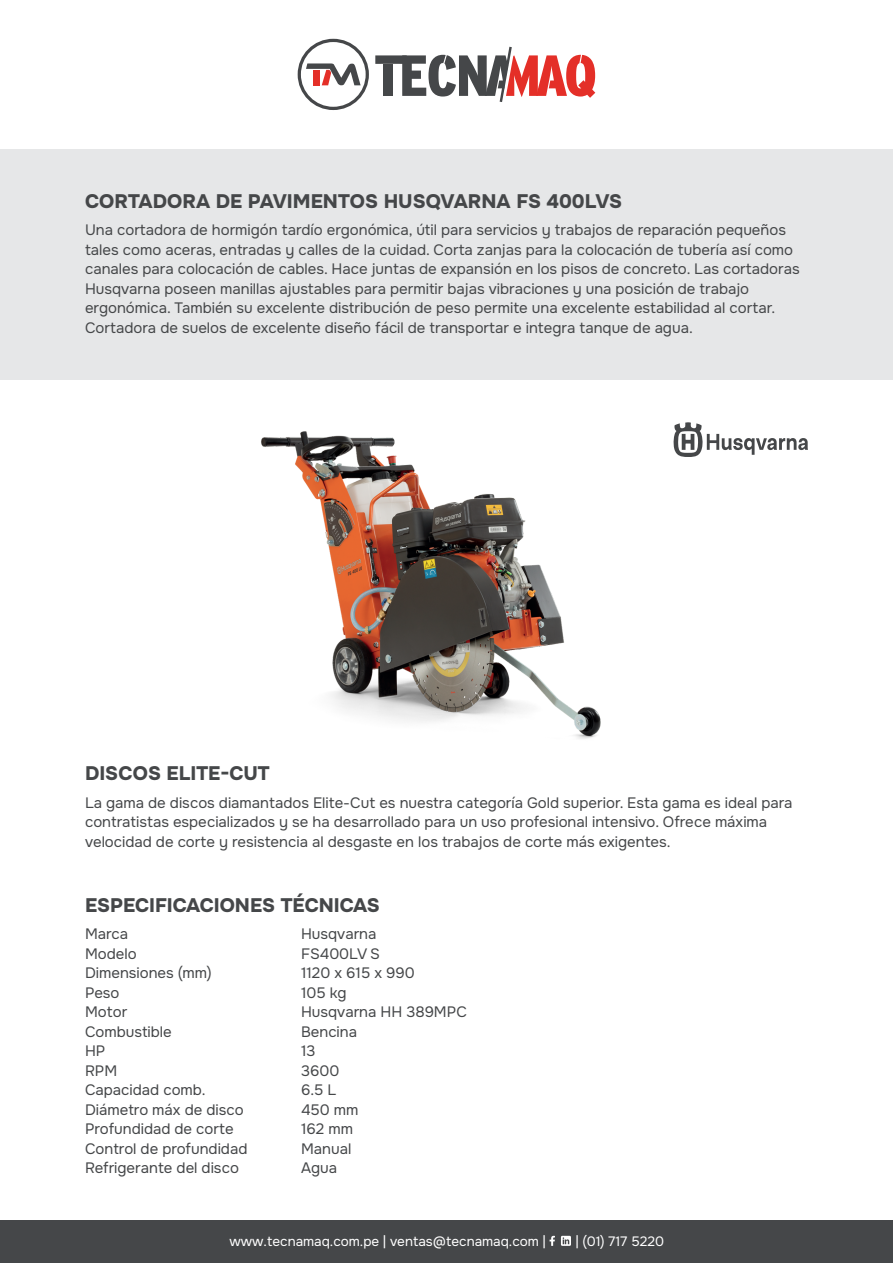
<style>
.page{position:relative;width:893px;height:1263px;background:#fff}
.page>*{position:absolute;margin:0;border:0;box-sizing:border-box;transform-origin:0 0}
.t1{font:800 19.5px "Onest";color:#454749}
.t2{font:15px/19.5px "Onest";color:#454749}
.t3{font:13.5px "Onest";color:#fff}
</style>
<div class="page">
<div style="left:0;top:149px;width:893px;height:231px;background:#e6e7e8"></div>
<svg style="left:298px;top:39px;width:71px;height:71px"></svg>
<svg style="left:375px;top:47px;width:220px;height:55px"></svg>
<div style="left:0;top:1220px;width:893px;height:43px;background:#454749"></div>
<svg style="left:550px;top:1236px;width:5px;height:10px"></svg>
<svg style="left:561px;top:1236px;width:10px;height:10px"></svg>
<svg style="left:713px;top:433px;width:95px;height:22px"></svg>
<img style="left:261px;top:422px;width:452px;height:317px">
<h1 class="t1" style="left:85px;top:189px;width:538px">CORTADORA DE PAVIMENTOS HUSQVARNA FS 400LVS</h1>
<p class="t2" style="left:85px;top:221px;width:716px">Una cortadora de hormigón tardío ergonómica, útil para servicios y trabajos de reparación pequeños tales como aceras, entradas y calles de la cuidad. Corta zanjas para la colocación de tubería así como canales para colocación de cables. Hace juntas de expansión en los pisos de concreto. Las cortadoras Husqvarna poseen manillas ajustables para permitir bajas vibraciones y una posición de trabajo ergonómica. También su excelente distribución de peso permite una excelente estabilidad al cortar.<br>Cortadora de suelos de excelente diseño fácil de transportar e integra tanque de agua.</p>
<h1 class="t1" style="left:85px;top:761px;width:186px">DISCOS ELITE-CUT</h1>
<p class="t2" style="left:85px;top:793px;width:709px">La gama de discos diamantados Elite-Cut es nuestra categoría Gold superior. Esta gama es ideal para contratistas especializados y se ha desarrollado para un uso profesional intensivo. Ofrece máxima velocidad de corte y resistencia al desgaste en los trabajos de corte más exigentes.</p>
<h1 class="t1" style="left:85px;top:893px;width:296px">ESPECIFICACIONES TÉCNICAS</h1>
<p class="t2" style="left:85px;top:925px;width:45px">Marca</p>
<p class="t2" style="left:301px;top:925px;width:77px">Husqvarna</p>
<p class="t2" style="left:85px;top:944px;width:53px">Modelo</p>
<p class="t2" style="left:301px;top:944px;width:80px">FS400LV S</p>
<p class="t2" style="left:85px;top:964px;width:128px">Dimensiones (mm)</p>
<p class="t2" style="left:301px;top:964px;width:115px">1120 x 615 x 990</p>
<p class="t2" style="left:85px;top:983px;width:36px">Peso</p>
<p class="t2" style="left:301px;top:983px;width:47px">105 kg</p>
<p class="t2" style="left:85px;top:1003px;width:44px">Motor</p>
<p class="t2" style="left:301px;top:1003px;width:167px">Husqvarna HH 389MPC</p>
<p class="t2" style="left:85px;top:1022px;width:88px">Combustible</p>
<p class="t2" style="left:301px;top:1022px;width:58px">Bencina</p>
<p class="t2" style="left:85px;top:1042px;width:22px">HP</p>
<p class="t2" style="left:301px;top:1042px;width:16px">13</p>
<p class="t2" style="left:85px;top:1061px;width:34px">RPM</p>
<p class="t2" style="left:301px;top:1061px;width:40px">3600</p>
<p class="t2" style="left:85px;top:1081px;width:122px">Capacidad comb.</p>
<p class="t2" style="left:301px;top:1081px;width:37px">6.5 L</p>
<p class="t2" style="left:85px;top:1100px;width:160px">Diámetro máx de disco</p>
<p class="t2" style="left:301px;top:1100px;width:59px">450 mm</p>
<p class="t2" style="left:85px;top:1120px;width:150px">Profundidad de corte</p>
<p class="t2" style="left:301px;top:1120px;width:53px">162 mm</p>
<p class="t2" style="left:85px;top:1139px;width:164px">Control de profundidad</p>
<p class="t2" style="left:301px;top:1139px;width:52px">Manual</p>
<p class="t2" style="left:85px;top:1159px;width:155px">Refrigerante del disco</p>
<p class="t2" style="left:301px;top:1159px;width:38px">Agua</p>
<p class="t3" style="left:229px;top:1233px;width:318px">www.tecnamaq.com.pe | ventas@tecnamaq.com |</p>
<p class="t3" style="left:575px;top:1233px;width:90px">| (01) 717 5220</p>
</div>
